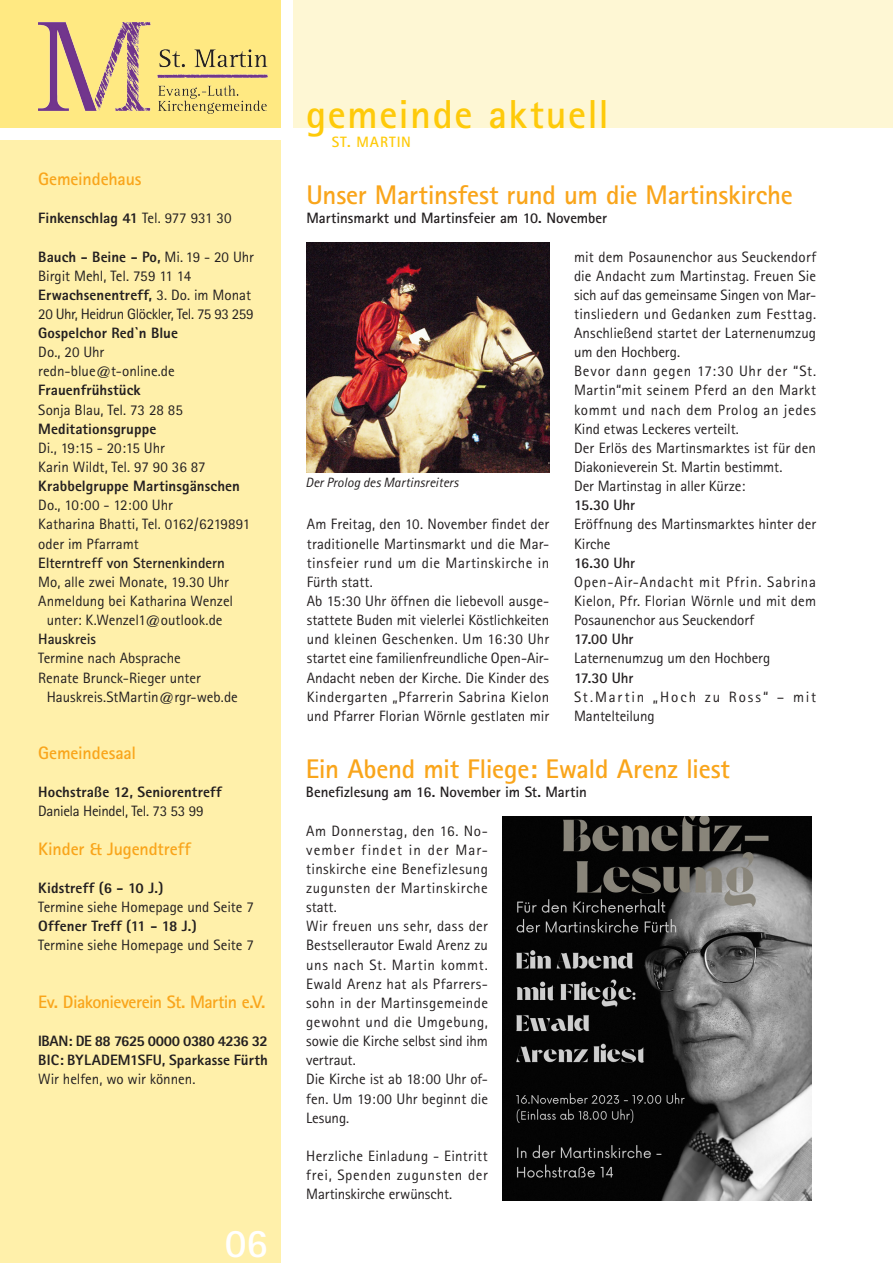
<style>
.page{position:relative;width:893px;height:1263px;background:#fff}
.page>*{position:absolute;margin:0;border:0;box-sizing:border-box;transform-origin:0 0}
.t1{font:700 40.5px "Rotis Sans Serif";letter-spacing:.035em;color:#feca0a}
._1_überschrift_groß{font:700 40.5px "Rotis Sans Serif";color:#fff}
._2_unterüberschrift{font:700 27px "Rotis Sans Serif";letter-spacing:-.01em;color:#f9a51b}
._3_überschrift_klein{font:700 18px "Rotis Sans Serif";letter-spacing:-.01em;color:#f9a51b}
._3_überschrift_klein-2{font:700 18px "Rotis Sans Serif";letter-spacing:-.03em;color:#f9a51b}
._5a_fließtext_normal{font:15px/19.2px "Rotis Sans Serif";letter-spacing:.005em;color:#231f20;text-align:justify}
._8a_termine__linksbü{font:15px/19.2px "Rotis Sans Serif";letter-spacing:-.005em;color:#231f20;text-align:center}
._8a_termine__linksbü-2{font:800 15px "Rotis Sans Serif";letter-spacing:.005em;color:#231f20}
._2_unterüberschrift-2{font:700 15px "Rotis Sans Serif";letter-spacing:-.005em;color:#231f20}
._5a_fließtext_normal-2{font:15px/19.2px "Rotis Sans Serif";letter-spacing:.115em;color:#231f20}
._8a_termine__linksbü-3{font:700 15px "Rotis Sans Serif";color:#231f20}
._8a_termine__linksbü-4{font:15px "Rotis Sans Serif";letter-spacing:-.035em;color:#231f20}
._5a_fließtext_normal-3{font:700 15px "Rotis Sans Serif";letter-spacing:-.01em;color:#231f20}
._5a_fließtext_normal-4{font:800 15px "Rotis Sans Serif";color:#231f20}
._5a_fließtext_normal-5{font:800 15px "Rotis Sans Serif";letter-spacing:-.035em;color:#231f20}
._8a_termine__linksbü-5{font:15px "Rotis Sans Serif";letter-spacing:-.025em;color:#231f20}
.t2{font:700 15px "Rotis Sans Serif";letter-spacing:.06em;color:#feca0a}
._7_bildunterschrift{font:italic 13.5px "Rotis Sans Serif";letter-spacing:.005em;color:#231f20}
.s1{font-weight:400}
</style>
<div class="page">
<div style="left:293px;top:0;width:600px;height:128px;background:#fef7d4"></div>
<div style="left:0;top:0;width:281px;height:128px;background:#ffe982"></div>
<div style="left:0;top:140px;width:281px;height:1123px;background:#fff0aa"></div>
<img style="left:38px;top:22px;width:230px;height:92px">
<img style="left:306px;top:242px;width:243px;height:230px">
<img style="left:503px;top:816px;width:309px;height:385px">
<p class="_3_überschrift_klein" style="left:38px;top:167px;width:105px">Gemeindehaus</p>
<p class="_8a_termine__linksbü-2" style="left:38px;top:209px;width:195px">Finkenschlag 41 <span class="s1">Tel. 977 931 30</span></p>
<p class="_8a_termine__linksbü-2" style="left:38px;top:247px;width:217px">Bauch - Beine - Po, <span class="s1">Mi. 19 - 20 Uhr</span></p>
<p class="_8a_termine__linksbü" style="left:38px;top:266px;width:154px">Birgit Mehl, Tel. 759 11 14</p>
<p class="_8a_termine__linksbü-2" style="left:38px;top:285px;width:214px">Erwachsenentreff, <span class="s1">3. Do. im Monat</span></p>
<p class="_8a_termine__linksbü-4" style="left:38px;top:305px;width:217px">20 Uhr, Heidrun Glöckler, Tel. 75 93 259</p>
<p class="_8a_termine__linksbü-2" style="left:38px;top:323px;width:141px">Gospelchor Red`n Blue</p>
<p class="_8a_termine__linksbü" style="left:38px;top:342px;width:68px">Do., 20 Uhr</p>
<p class="_8a_termine__linksbü" style="left:38px;top:362px;width:138px">redn-blue@t-online.de</p>
<p class="_8a_termine__linksbü-2" style="left:38px;top:381px;width:104px">Frauenfrühstück</p>
<p class="_8a_termine__linksbü" style="left:38px;top:400px;width:146px">Sonja Blau, Tel. 73 28 85</p>
<p class="_8a_termine__linksbü-2" style="left:38px;top:419px;width:120px">Meditationsgruppe</p>
<p class="_8a_termine__linksbü" style="left:38px;top:438px;width:128px">Di., 19:15 - 20:15 Uhr</p>
<p class="_8a_termine__linksbü" style="left:38px;top:457px;width:169px">Karin Wildt, Tel. 97 90 36 87</p>
<p class="_8a_termine__linksbü-2" style="left:38px;top:476px;width:203px">Krabbelgruppe Martinsgänschen</p>
<p class="_8a_termine__linksbü" style="left:38px;top:495px;width:136px">Do., 10:00 - 12:00 Uhr</p>
<p class="_8a_termine__linksbü" style="left:38px;top:515px;width:214px">Katharina Bhatti, Tel. 0162/6219891</p>
<p class="_8a_termine__linksbü" style="left:38px;top:534px;width:102px">oder im Pfarramt</p>
<p class="_8a_termine__linksbü-3" style="left:38px;top:553px;width:188px">Elterntreff von Sternenkindern</p>
<p class="_8a_termine__linksbü" style="left:38px;top:572px;width:192px">Mo, alle zwei Monate, 19.30 Uhr</p>
<p class="_8a_termine__linksbü" style="left:38px;top:591px;width:196px">Anmeldung bei Katharina Wenzel unter: K.Wenzel1@outlook.de</p>
<p class="_8a_termine__linksbü-3" style="left:38px;top:630px;width:59px">Hauskreis</p>
<p class="_8a_termine__linksbü" style="left:38px;top:649px;width:144px">Termine nach Absprache</p>
<p class="_8a_termine__linksbü" style="left:38px;top:668px;width:164px">Renate Brunck-Rieger unter</p>
<p class="_8a_termine__linksbü" style="left:47px;top:687px;width:193px">Hauskreis.StMartin@rgr-web.de</p>
<p class="_3_überschrift_klein" style="left:38px;top:741px;width:100px">Gemeindesaal</p>
<p class="_8a_termine__linksbü-2" style="left:38px;top:783px;width:185px">Hochstraße 12, Seniorentreff</p>
<p class="_8a_termine__linksbü-5" style="left:38px;top:802px;width:167px">Daniela Heindel, Tel. 73 53 99</p>
<p class="_3_überschrift_klein" style="left:38px;top:837px;width:154px">Kinder &amp; Jugendtreff</p>
<p class="_8a_termine__linksbü-2" style="left:38px;top:878px;width:127px">Kidstreff (6 - 10 J.)</p>
<p class="_8a_termine__linksbü" style="left:38px;top:897px;width:217px">Termine siehe Homepage und Seite 7</p>
<p class="_8a_termine__linksbü-2" style="left:38px;top:917px;width:160px">Offener Treff (11 - 18 J.)</p>
<p class="_8a_termine__linksbü" style="left:38px;top:936px;width:217px">Termine siehe Homepage und Seite 7</p>
<p class="_3_überschrift_klein-2" style="left:38px;top:990px;width:229px">Ev. Diakonieverein St. Martin e.V.</p>
<p class="_5a_fließtext_normal-5" style="left:38px;top:1031px;width:231px">IBAN: DE 88 7625 0000 0380 4236 32</p>
<p class="_5a_fließtext_normal-4" style="left:38px;top:1050px;width:231px">BIC: BYLADEM1SFU, Sparkasse Fürth</p>
<p class="_5a_fließtext_normal" style="left:38px;top:1069px;width:159px">Wir helfen, wo wir können.</p>
<p class="_1_überschrift_groß" style="left:225px;top:1217px;width:45px">06</p>
<h1 class="t1" style="left:306px;top:88px;width:304px">gemeinde aktuell</h1>
<p class="t2" style="left:332px;top:132px;width:81px">ST. MARTIN</p>
<p class="_2_unterüberschrift" style="left:306px;top:178px;width:488px">Unser Martinsfest rund um die Martinskirche</p>
<p class="_2_unterüberschrift-2" style="left:306px;top:209px;width:302px">Martinsmarkt und Martinsfeier am 10. November</p>
<p class="_5a_fließtext_normal" style="left:574px;top:247px;width:244px">mit dem Posaunenchor aus Seuckendorf die Andacht zum Martinstag. Freuen Sie sich auf das gemeinsame Singen von Mar&shy;tinsliedern und Gedanken zum Festtag.<br>Anschließend startet der Laternenumzug um den Hochberg.</p>
<p class="_5a_fließtext_normal" style="left:574px;top:362px;width:244px">Bevor dann gegen 17:30 Uhr der “St.<br>Martin“mit seinem Pferd an den Markt kommt und nach dem Prolog an jedes Kind etwas Leckeres verteilt.</p>
<p class="_5a_fließtext_normal" style="left:574px;top:438px;width:244px">Der Erlös des Martinsmarktes ist für den<br>Diakonieverein St. Martin bestimmt.</p>
<p class="_5a_fließtext_normal" style="left:574px;top:476px;width:173px">Der Martinstag in aller Kürze:</p>
<p class="_5a_fließtext_normal-3" style="left:574px;top:496px;width:63px">15.30 Uhr</p>
<p class="_5a_fließtext_normal" style="left:574px;top:515px;width:244px">Eröffnung des Martinsmarktes hinter der<br>Kirche</p>
<p class="_5a_fließtext_normal-3" style="left:574px;top:553px;width:63px">16.30 Uhr</p>
<p class="_5a_fließtext_normal" style="left:574px;top:572px;width:244px">Open-Air-Andacht mit Pfrin. Sabrina Kielon, Pfr. Florian Wörnle und mit dem Posaunenchor aus Seuckendorf</p>
<p class="_5a_fließtext_normal-3" style="left:574px;top:630px;width:61px">17.00 Uhr</p>
<p class="_5a_fließtext_normal" style="left:574px;top:649px;width:198px">Laternenumzug um den Hochberg</p>
<p class="_5a_fließtext_normal-3" style="left:574px;top:668px;width:61px">17.30 Uhr</p>
<p class="_5a_fließtext_normal-2" style="left:574px;top:687px;width:244px">St.Martin „Hoch zu Ross“ – mit<br>Mantelteilung</p>
<p class="_2_unterüberschrift" style="left:306px;top:752px;width:426px">Ein Abend mit Fliege: Ewald Arenz liest</p>
<p class="_2_unterüberschrift-2" style="left:306px;top:783px;width:282px">Benefizlesung am 16. November im St. Martin</p>
<p class="_7_bildunterschrift" style="left:305px;top:474px;width:155px">Der Prolog des Martinsreiters</p>
<p class="_5a_fließtext_normal" style="left:307px;top:515px;width:244px">Am Freitag, den 10. November findet der traditionelle Martinsmarkt und die Mar&shy;tinsfeier rund um die Martinskirche in Fürth statt.</p>
<p class="_5a_fließtext_normal" style="left:307px;top:591px;width:244px">Ab 15:30 Uhr öffnen die liebevoll ausge&shy;stattete Buden mit vielerlei Köstlichkeiten und kleinen Geschenken. Um 16:30 Uhr startet eine familienfreundliche Open-Air-Andacht neben der Kirche. Die Kinder des Kindergarten „Pfarrerin Sabrina Kielon und Pfarrer Florian Wörnle gestlaten mir</p>
<p class="_5a_fließtext_normal" style="left:306px;top:821px;width:183px">Am Donnerstag, den 16. No&shy;vember findet in der Mar&shy;tinskirche eine Benefizlesung zugunsten der Martinskirche statt.</p>
<p class="_5a_fließtext_normal" style="left:306px;top:916px;width:183px">Wir freuen uns sehr, dass der Bestsellerautor Ewald Arenz zu uns nach St. Martin kommt.<br>Ewald Arenz hat als Pfarrers&shy;sohn in der Martinsgemeinde gewohnt und die Umgebung, sowie die Kirche selbst sind ihm vertraut.</p>
<p class="_5a_fließtext_normal" style="left:306px;top:1069px;width:183px">Die Kirche ist ab 18:00 Uhr of&shy;fen. Um 19:00 Uhr beginnt die Lesung.</p>
<p class="_5a_fließtext_normal" style="left:306px;top:1146px;width:183px">Herzliche Einladung - Eintritt frei, Spenden zugunsten der Martinskirche erwünscht.</p>
</div>
